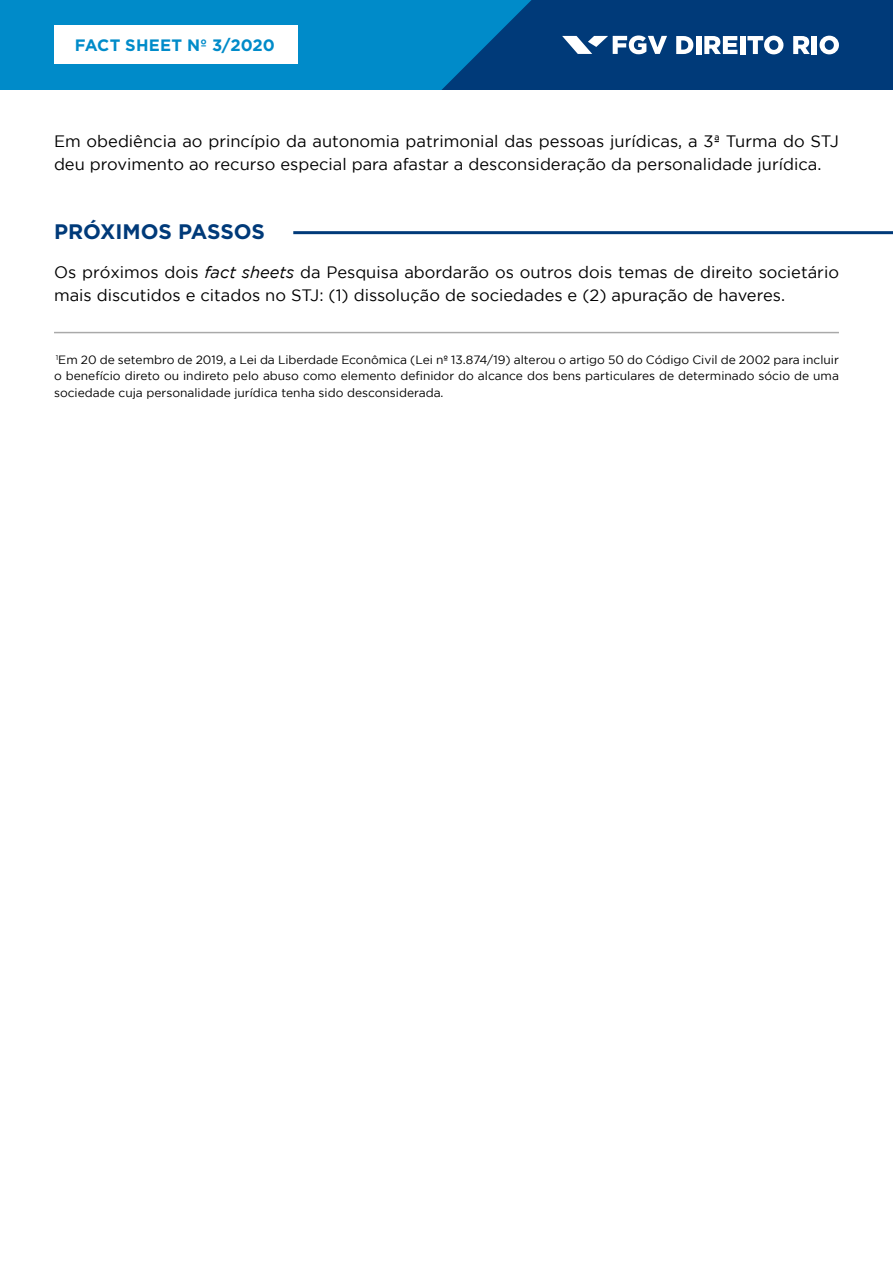
<style>
.page{position:relative;width:893px;height:1263px;background:#fff}
.page>*{position:absolute;margin:0;border:0;box-sizing:border-box;transform-origin:0 0}
.t1{font:700 21px "Gotham";color:#003a79}
.t2{font:16.5px/22.5px "Gotham";color:#000}
.t3{font:700 16.5px "Gotham";letter-spacing:.01em;color:#008bc9}
.t4{font:12px/16.5px "Gotham";color:#000;text-align:justify}
.s1{font-style:italic}
</style>
<div class="page">
<div style="left:0;top:0;width:622px;height:92px;background:#008bc9"></div>
<svg style="left:441px;top:0;width:451px;height:90px;fill:#003a79"></svg>
<div style="left:54px;top:25px;width:244px;height:39px;background:#fff"></div>
<div style="left:740px;top:36px;width:5px;height:18px;background:#fff"></div>
<svg style="left:676px;top:36px;width:17px;height:18px"></svg>
<svg style="left:704px;top:36px;width:33px;height:18px"></svg>
<svg style="left:819px;top:36px;width:19px;height:18px"></svg>
<svg style="left:747px;top:36px;width:36px;height:18px"></svg>
<svg style="left:793px;top:36px;width:16px;height:18px"></svg>
<div style="left:811px;top:36px;width:5px;height:18px;background:#fff"></div>
<div style="left:696px;top:36px;width:5px;height:18px;background:#fff"></div>
<svg style="left:562px;top:36px;width:105px;height:18px"></svg>
<div style="left:0;top:90px;width:892px;height:1173px;background:#fff"></div>
<hr style="left:54px;top:332px;width:784px;height:1px;background:#535353">
<hr style="left:293px;top:231px;width:599px;height:3px;background:#003a79">
<p class="t3" style="left:75px;top:35px;width:202px">FACT SHEET Nº 3/2020</p>
<p class="t2" style="left:54px;top:130px;width:786px">Em obediência ao princípio da autonomia patrimonial das pessoas jurídicas, a 3ª Turma do STJ deu provimento ao recurso especial para afastar a desconsideração da personalidade jurídica.</p>
<p class="t1" style="left:54px;top:218px;width:212px">PRÓXIMOS PASSOS</p>
<p class="t2" style="left:54px;top:261px;width:786px">Os próximos dois <span class="s1">fact sheets</span> da Pesquisa abordarão os outros dois temas de direito societário mais discutidos e citados no STJ: (1) dissolução de sociedades e (2) apuração de haveres.</p>
<p class="t4" style="left:54px;top:351px;width:786px"><sup>1</sup>Em 20 de setembro de 2019, a Lei da Liberdade Econômica (Lei nº 13.874/19) alterou o artigo 50 do Código Civil de 2002 para incluir o benefício direto ou indireto pelo abuso como elemento definidor do alcance dos bens particulares de determinado sócio de uma sociedade cuja personalidade jurídica tenha sido desconsiderada.</p>
</div>
